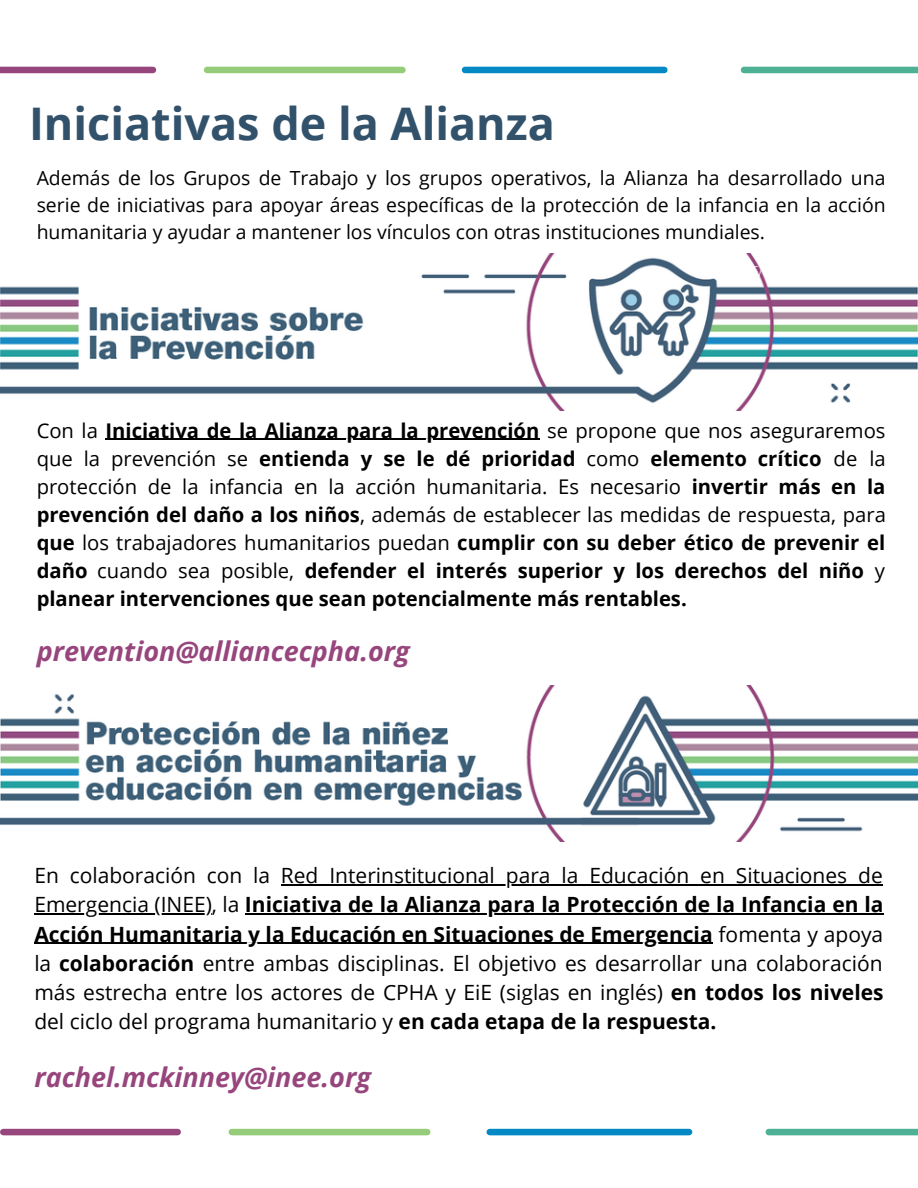
<style>
.page{position:relative;width:918px;height:1188px;background:#fff}
.page>*{position:absolute;margin:0;border:0;box-sizing:border-box;transform-origin:0 0}
.t1{font:700 45px "Open Sans";color:#32516b}
.t2{font:italic 700 27px "Open Sans";color:#97467d}
.t3{font:21px/29.2px "Open Sans";color:#000;text-align:justify}
.t4{font:700 20.25px/28.2px "Open Sans";color:#000;text-align:justify}
.t5{font:19.5px/27px "Open Sans";color:#000;text-align:justify}
.s1{font-weight:400}
.s2{font-weight:700}
</style>
<div class="page">
<div style="left:3px;top:1129px;width:175px;height:6px;background:#97467d"></div>
<div style="left:232px;top:1129px;width:195px;height:6px;background:#95cc7a"></div>
<div style="left:490px;top:1129px;width:199px;height:6px;background:#0489c5"></div>
<div style="left:769px;top:1129px;width:149px;height:6px;background:#4eb094"></div>
<div style="left:0;top:67px;width:153px;height:6px;background:#97467d"></div>
<div style="left:207px;top:67px;width:195px;height:6px;background:#95cc7a"></div>
<div style="left:465px;top:67px;width:199px;height:6px;background:#0489c5"></div>
<div style="left:744px;top:67px;width:174px;height:6px;background:#4eb094"></div>
<img style="left:0;top:254px;width:918px;height:156px">
<img style="left:0;top:686px;width:918px;height:156px">
<hr style="left:106px;top:439px;width:434px;height:1px;background:#000">
<hr style="left:281px;top:884px;width:602px;height:1px;background:#000">
<hr style="left:34px;top:914px;width:178px;height:1px;background:#000">
<hr style="left:245px;top:914px;width:639px;height:1px;background:#000">
<hr style="left:34px;top:943px;width:679px;height:1px;background:#000">
<p class="t1" style="left:29px;top:92px;width:527px">Iniciativas de la Alianza</p>
<p class="t5" style="left:37px;top:164px;width:851px">Además de los Grupos de Trabajo y los grupos operativos, la Alianza ha desarrollado una serie de iniciativas para apoyar áreas específicas de la protección de la infancia en la acción humanitaria y ayudar a mantener los vínculos con otras instituciones mundiales.</p>
<p class="t4" style="left:37px;top:416px;width:851px"><span class="s1">Con la</span> Iniciativa de la Alianza para la prevención <span class="s1">se propone que nos aseguraremos que la prevención se</span> entienda y se le dé prioridad <span class="s1">como</span> elemento crítico <span class="s1">de la protección de la infancia en la acción humanitaria. Es necesario</span> invertir más en la prevención del daño a los niños<span class="s1">, además de establecer las medidas de respuesta, para </span>que <span class="s1">los trabajadores humanitarios puedan</span> cumplir con su deber ético de prevenir el daño <span class="s1">cuando sea posible,</span> defender el interés superior y los derechos del niño <span class="s1">y </span>planear intervenciones que sean potencialmente más rentables.</p>
<p class="t2" style="left:37px;top:632px;width:375px">prevention@alliancecpha.org</p>
<p class="t3" style="left:34px;top:860px;width:851px">En colaboración con la Red Interinstitucional para la Educación en Situaciones de Emergencia (INEE), la <span class="s2">Iniciativa de la Alianza para la Protección de la Infancia en la Acción Humanitaria y la Educación en Situaciones de Emergencia</span> fomenta y apoya la <span class="s2">colaboración</span> entre ambas disciplinas. El objetivo es desarrollar una colaboración más estrecha entre los actores de CPHA y EiE (siglas en inglés) <span class="s2">en todos los niveles </span>del ciclo del programa humanitario y <span class="s2">en cada etapa de la respuesta.</span></p>
<p class="t2" style="left:34px;top:1058px;width:338px">rachel.mckinney@inee.org</p>
</div>
